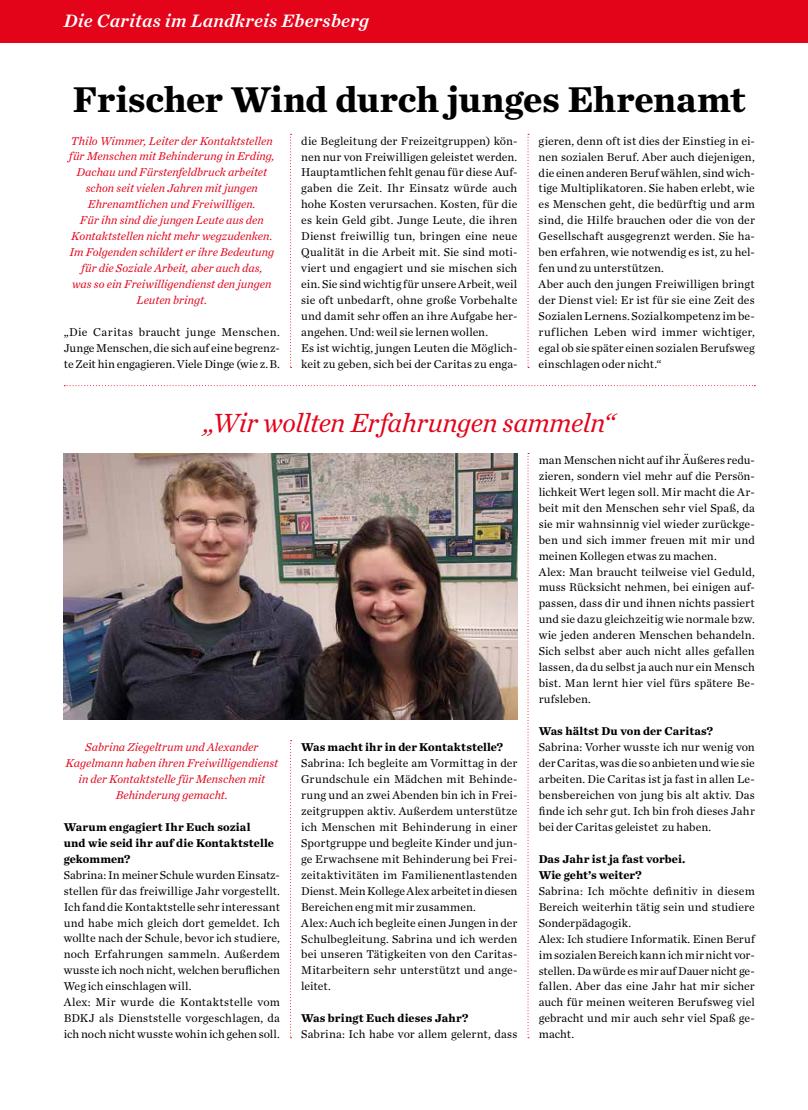
<style>
.page{position:relative;width:808px;height:1110px;background:#fff}
.page>*{position:absolute;margin:0;border:0;box-sizing:border-box;transform-origin:0 0}
.t1{font:700 37.5px "Chronicle Text G1";letter-spacing:-.01em;color:#000}
.t2{font:italic 27.5px "Chronicle Text G1";letter-spacing:-.01em;color:#e3041a}
.t3{font:italic 18.75px "Chronicle Text G1 Semi";letter-spacing:.015em;color:#fff}
.t4{font:11.88px/16px "Chronicle Text G1";letter-spacing:.01em;color:#000}
.t5{font:italic 11.88px/16px "Chronicle Text G1";color:#e3041a;text-align:center}
.t6{font:700 11.88px/16px "Chronicle Text G1";letter-spacing:-.005em;color:#000}
</style>
<div class="page">
<div style="left:0;top:0;width:808px;height:43px;background:#e3041a"></div>
<svg style="left:527px;top:453px;width:2px;height:582px"></svg>
<svg style="left:527px;top:134px;width:2px;height:234px"></svg>
<svg style="left:290px;top:740px;width:2px;height:297px"></svg>
<svg style="left:290px;top:134px;width:2px;height:234px"></svg>
<img style="left:64px;top:453px;width:453px;height:265px">
<svg style="left:64px;top:385px;width:691px;height:1px"></svg>
<h3 class="t3" style="left:64px;top:6px;width:307px">Die Caritas im Landkreis Ebersberg</h3>
<h1 class="t1" style="left:73px;top:70px;width:674px">Frischer Wind durch junges Ehrenamt</h1>
<p class="t5" style="left:69px;top:132px;width:207px">Thilo Wimmer, Leiter der Kontaktstellen für Menschen mit Behinderung in Erding, Dachau und Fürstenfeldbruck arbeitet schon seit vielen Jahren mit jungen Ehrenamtlichen und Freiwilligen.<br>Für ihn sind die jungen Leute aus den Kontaktstellen nicht mehr wegzudenken.<br>Im Folgenden schildert er ihre Bedeutung für die Soziale Arbeit, aber auch das,<br>was so ein Freiwilligendienst den jungen Leuten bringt.</p>
<p class="t4" style="left:64px;top:323px;width:218px;text-align:justify">„Die Caritas braucht junge Menschen.<br>Junge Menschen, die sich auf eine begrenz&shy;te Zeit hin engagieren. Viele Dinge (wie z. B.</p>
<p class="t4" style="left:301px;top:132px;width:218px">die Begleitung der Freizeitgruppen) kön&shy;nen nur von Freiwilligen geleistet werden.<br>Hauptamtlichen fehlt genau für diese Auf&shy;gaben die Zeit. Ihr Einsatz würde auch hohe Kosten verursachen. Kosten, für die es kein Geld gibt. Junge Leute, die ihren Dienst freiwillig tun, bringen eine neue Qualität in die Arbeit mit. Sie sind moti&shy;viert und engagiert und sie mischen sich ein. Sie sind wichtig für unsere Arbeit, weil sie oft unbedarft, ohne große Vorbehalte und damit sehr offen an ihre Aufgabe her&shy;angehen. Und: weil sie lernen wollen.<br>Es ist wichtig, jungen Leuten die Möglich&shy;keit zu geben, sich bei der Caritas zu enga-</p>
<p class="t4" style="left:539px;top:132px;width:218px">gieren, denn oft ist dies der Einstieg in ei&shy;nen sozialen Beruf. Aber auch diejenigen, die einen anderen Beruf wählen, sind wich&shy;tige Multiplikatoren. Sie haben erlebt, wie es Menschen geht, die bedürftig und arm sind, die Hilfe brauchen oder die von der Gesellschaft ausgegrenzt werden. Sie ha&shy;ben erfahren, wie notwendig es ist, zu hel&shy;fen und zu unterstützen.<br>Aber auch den jungen Freiwilligen bringt der Dienst viel: Er ist für sie eine Zeit des Sozialen Lernens. Sozialkompetenz im be&shy;ruflichen Leben wird immer wichtiger, egal ob sie später einen sozialen Berufsweg einschlagen oder nicht.“</p>
<h2 class="t2" style="left:203px;top:401px;width:413px">„Wir wollten Erfahrungen sammeln“</h2>
<p class="t5" style="left:66px;top:738px;width:214px">Sabrina Ziegeltrum und Alexander Kagelmann haben ihren Freiwilligendienst in der Kontaktstelle für Menschen mit Behinderung gemacht.</p>
<p class="t6" style="left:64px;top:817px;width:212px">Warum engagiert Ihr Euch sozial und wie seid ihr auf die Kontaktstelle gekommen?</p>
<p class="t4" style="left:64px;top:865px;width:218px">Sabrina: In meiner Schule wurden Einsatz&shy;stellen für das freiwillige Jahr vorgestellt.<br>Ich fand die Kontaktstelle sehr interessant und habe mich gleich dort gemeldet. Ich wollte nach der Schule, bevor ich studiere, noch Erfahrungen sammeln. Außerdem wusste ich noch nicht, welchen beruflichen Weg ich einschlagen will.<br>Alex: Mir wurde die Kontaktstelle vom BDKJ als Dienststelle vorgeschlagen, da ich noch nicht wusste wohin ich gehen soll.</p>
<p class="t6" style="left:301px;top:738px;width:203px">Was macht ihr in der Kontaktstelle?</p>
<p class="t4" style="left:301px;top:754px;width:218px">Sabrina: Ich begleite am Vormittag in der Grundschule ein Mädchen mit Behinde&shy;rung und an zwei Abenden bin ich in Frei&shy;zeitgruppen aktiv. Außerdem unterstütze ich Menschen mit Behinderung in einer Sportgruppe und begleite Kinder und jun&shy;ge Erwachsene mit Behinderung bei Frei&shy;zeitaktivitäten im Familienentlastenden Dienst. Mein Kollege Alex arbeitet in diesen Bereichen eng mit mir zusammen.<br>Alex: Auch ich begleite einen Jungen in der Schulbegleitung. Sabrina und ich werden bei unseren Tätigkeiten von den Caritas-Mitarbeitern sehr unterstützt und ange&shy;leitet.</p>
<p class="t6" style="left:301px;top:1009px;width:169px">Was bringt Euch dieses Jahr?</p>
<p class="t4" style="left:301px;top:1025px;width:218px">Sabrina: Ich habe vor allem gelernt, dass</p>
<p class="t4" style="left:539px;top:451px;width:218px">man Menschen nicht auf ihr Äußeres redu&shy;zieren, sondern viel mehr auf die Persön&shy;lichkeit Wert legen soll. Mir macht die Ar&shy;beit mit den Menschen sehr viel Spaß, da sie mir wahnsinnig viel wieder zurückge&shy;ben und sich immer freuen mit mir und meinen Kollegen etwas zu machen.<br>Alex: Man braucht teilweise viel Geduld, muss Rücksicht nehmen, bei einigen auf&shy;passen, dass dir und ihnen nichts passiert und sie dazu gleichzeitig wie normale bzw. wie jeden anderen Menschen behandeln.<br>Sich selbst aber auch nicht alles gefallen lassen, da du selbst ja auch nur ein Mensch bist. Man lernt hier viel fürs spätere Be&shy;rufsleben.</p>
<p class="t6" style="left:539px;top:722px;width:176px">Was hältst Du von der Caritas?</p>
<p class="t4" style="left:539px;top:738px;width:218px;text-align:justify">Sabrina: Vorher wusste ich nur wenig von der Caritas, was die so anbieten und wie sie arbeiten. Die Caritas ist ja fast in allen Le&shy;bensbereichen von jung bis alt aktiv. Das finde ich sehr gut. Ich bin froh dieses Jahr bei der Caritas geleistet zu haben.</p>
<p class="t6" style="left:539px;top:849px;width:148px">Das Jahr ist ja fast vorbei.<br>Wie geht’s weiter?</p>
<p class="t4" style="left:539px;top:881px;width:218px">Sabrina: Ich möchte definitiv in diesem Bereich weiterhin tätig sein und studiere Sonderpädagogik.<br>Alex: Ich studiere Informatik. Einen Beruf im sozialen Bereich kann ich mir nicht vor&shy;stellen. Da würde es mir auf Dauer nicht ge&shy;fallen. Aber das eine Jahr hat mir sicher auch für meinen weiteren Berufsweg viel gebracht und mir auch sehr viel Spaß ge&shy;macht.</p>
</div>
